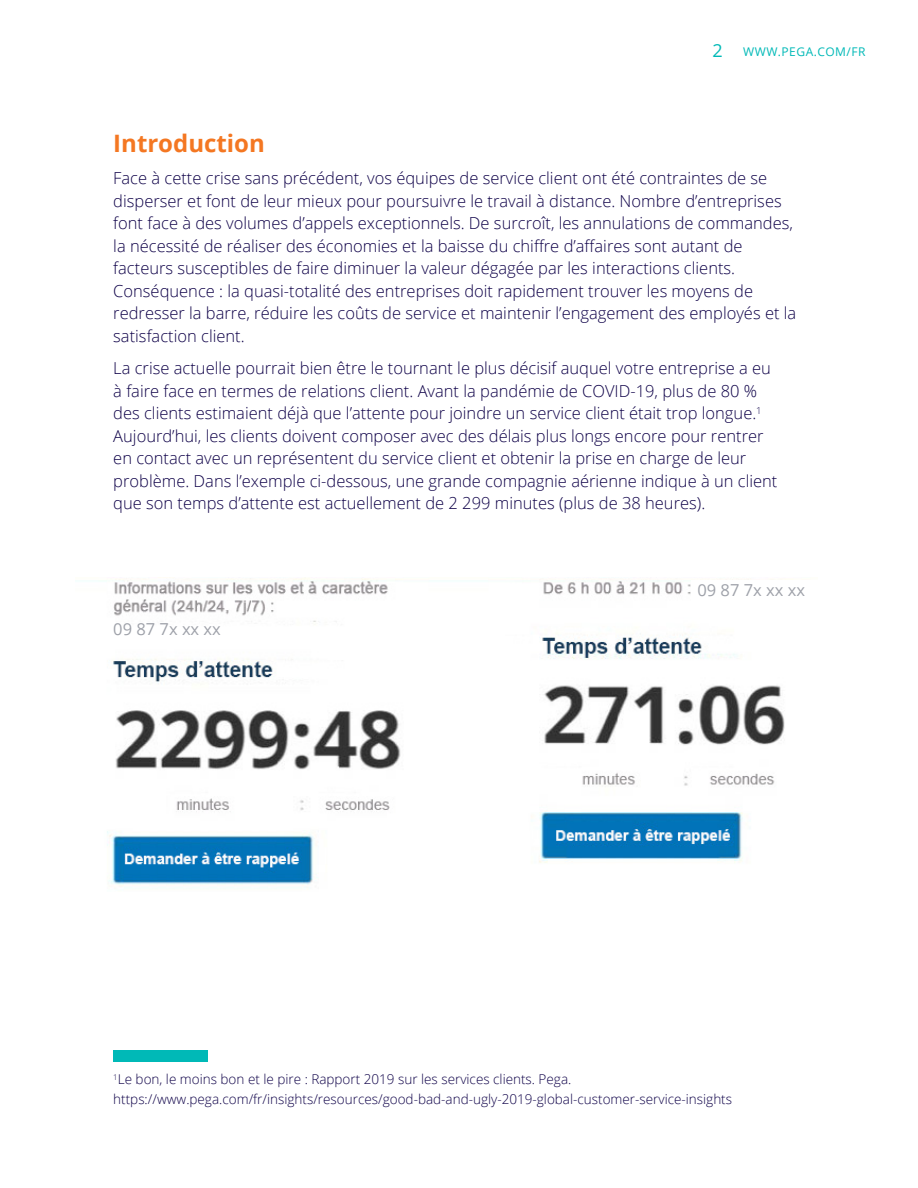
<style>
.page{position:relative;width:918px;height:1188px;background:#fff}
.page>*{position:absolute;margin:0;border:0;box-sizing:border-box;transform-origin:0 0}
.Body{font:700 24px "Open Sans";color:#f47722}
.Body-2{font:300 16.5px/22.5px "Open Sans";color:#0e0048}
.Body-3{font:16.5px "Open Sans";color:#9ea1a9}
.Body-4{font:300 13.5px/19.5px "Open Sans";color:#0e0048}
.t1{font:12px "Open Sans";letter-spacing:.04em;color:#00b9b7}
.s1{font-size:18px}
</style>
<div class="page">
<div style="left:113px;top:1051px;width:95px;height:11px;background:#00b9b7"></div>
<img style="left:106px;top:578px;width:679px;height:312px">
<div style="left:692px;top:580px;width:226px;height:22px;background:#fff"></div>
<p class="t1" style="left:713px;top:44px;width:155px"><span class="s1">2</span> WWW.PEGA.COM/FR</p>
<p class="Body" style="left:113px;top:126px;width:153px">Introduction</p>
<p class="Body-2" style="left:113px;top:167px;width:685px">Face à cette crise sans précédent, vos équipes de service client ont été contraintes de se disperser et font de leur mieux pour poursuivre le travail à distance. Nombre d’entreprises font face à des volumes d’appels exceptionnels. De surcroît, les annulations de commandes, la nécessité de réaliser des économies et la baisse du chiffre d’affaires sont autant de facteurs susceptibles de faire diminuer la valeur dégagée par les interactions clients.<br>Conséquence : la quasi-totalité des entreprises doit rapidement trouver les moyens de redresser la barre, réduire les coûts de service et maintenir l’engagement des employés et la satisfaction client.</p>
<p class="Body-2" style="left:113px;top:356px;width:666px">La crise actuelle pourrait bien être le tournant le plus décisif auquel votre entreprise a eu à faire face en termes de relations client. Avant la pandémie de COVID-19, plus de 80 % des clients estimaient déjà que l’attente pour joindre un service client était trop longue.<sup>1<br></sup>Aujourd’hui, les clients doivent composer avec des délais plus longs encore pour rentrer en contact avec un représentent du service client et obtenir la prise en charge de leur problème. Dans l’exemple ci-dessous, une grande compagnie aérienne indique à un client que son temps d’attente est actuellement de 2 299 minutes (plus de 38 heures).</p>
<p class="Body-3" style="left:113px;top:618px;width:109px">09 87 7x xx xx</p>
<p class="Body-3" style="left:698px;top:579px;width:109px">09 87 7x xx xx</p>
<p class="Body-4" style="left:113px;top:1069px;width:620px"><sup>1</sup>Le bon, le moins bon et le pire : Rapport 2019 sur les services clients. Pega. https://www.pega.com/fr/insights/resources/good-bad-and-ugly-2019-global-customer-service-insights</p>
</div>
